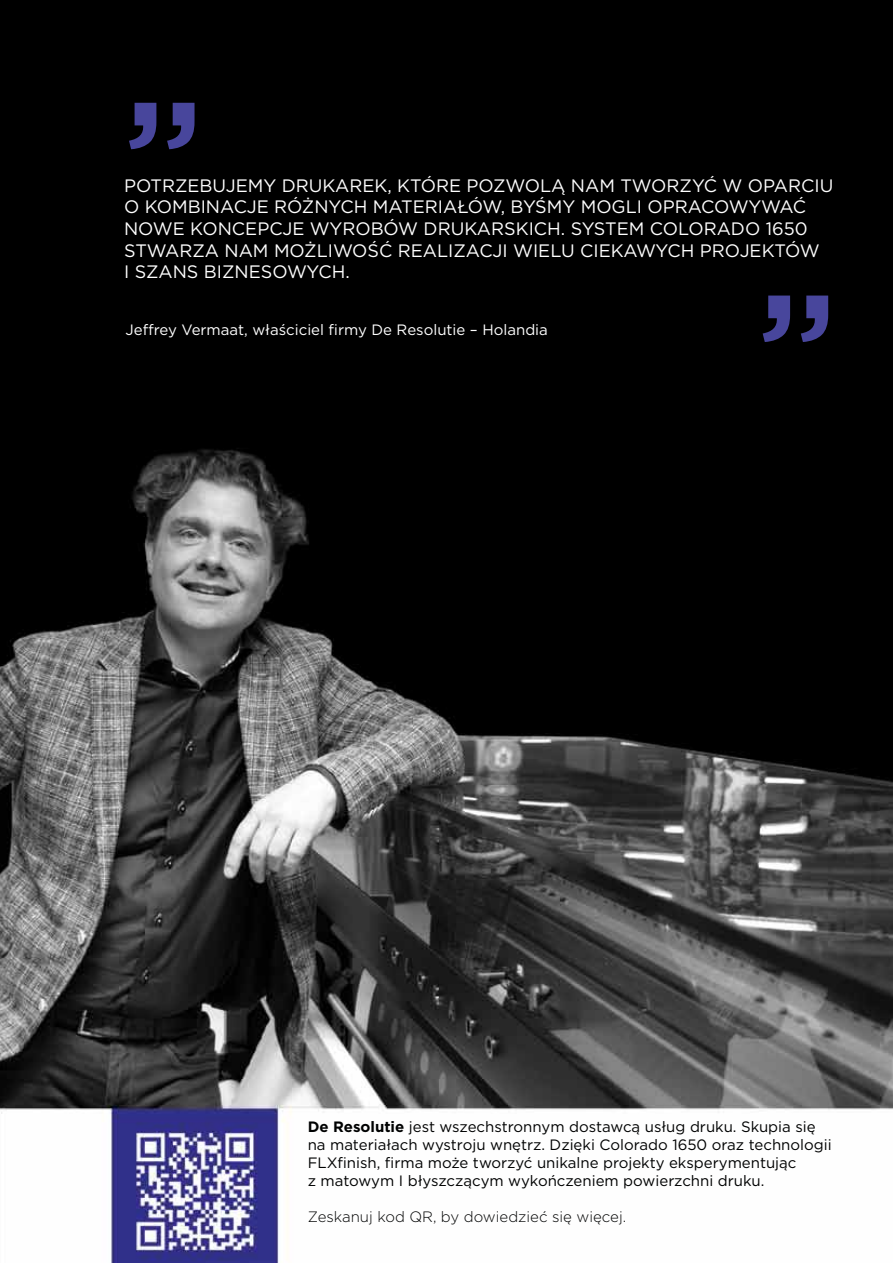
<style>
.page{position:relative;width:893px;height:1263px;background:#fff}
.page>*{position:absolute;margin:0;border:0;box-sizing:border-box;transform-origin:0 0}
.t1{font:18px/21.6px "Gotham";color:#fff}
.t2{font:15px/18px "Gotham";color:#000101}
.t3{font:15px "Gotham";color:#fff}
.t4{font:300 15px "Gotham";color:#000101}
.s1{font-weight:700}
</style>
<div class="page">
<img style="left:0;top:0;width:893px;height:1263px">
<svg style="left:763px;top:296px;width:65px;height:46px;background:#272656"></svg>
<svg style="left:129px;top:103px;width:66px;height:46px;background:#272655"></svg>
<p class="t1" style="left:124px;top:174px;width:708px">Potrzebujemy dru karek, które pozwolą nam tworzyć w oparciu o kombinacje różnych mate riałów, byśmy mogli opracowywać nowe koncepcje wyrobów dru karskich. System COLORADO</p>
<p class="t1" style="left:124px;top:217px;width:697px;text-indent:642px">1650 stwarza nam możliwość realizacji wielu ciekawych projektów i szans biznesowych.</p>
<p class="t3" style="left:126px;top:320px;width:424px">Jeffrey Vermaat, właściciel firmy De Resolutie – Holandia</p>
<p class="t2" style="left:308px;top:1117px;width:525px"><span class="s1">De Resolutie</span> jest wszechstronnym dostawcą usług druku. Skupia się na materiałach wystroju wnętrz. Dzięki Colorado 1650 oraz technologii FLXfinish, firma może tworzyć unikalne projekty eksperymentując<br>z matowym I błyszczącym wykończeniem powierzchni druku.</p>
<p class="t4" style="left:308px;top:1207px;width:320px">Zeskanuj kod QR, by dowiedzieć się więcej.</p>
</div>
